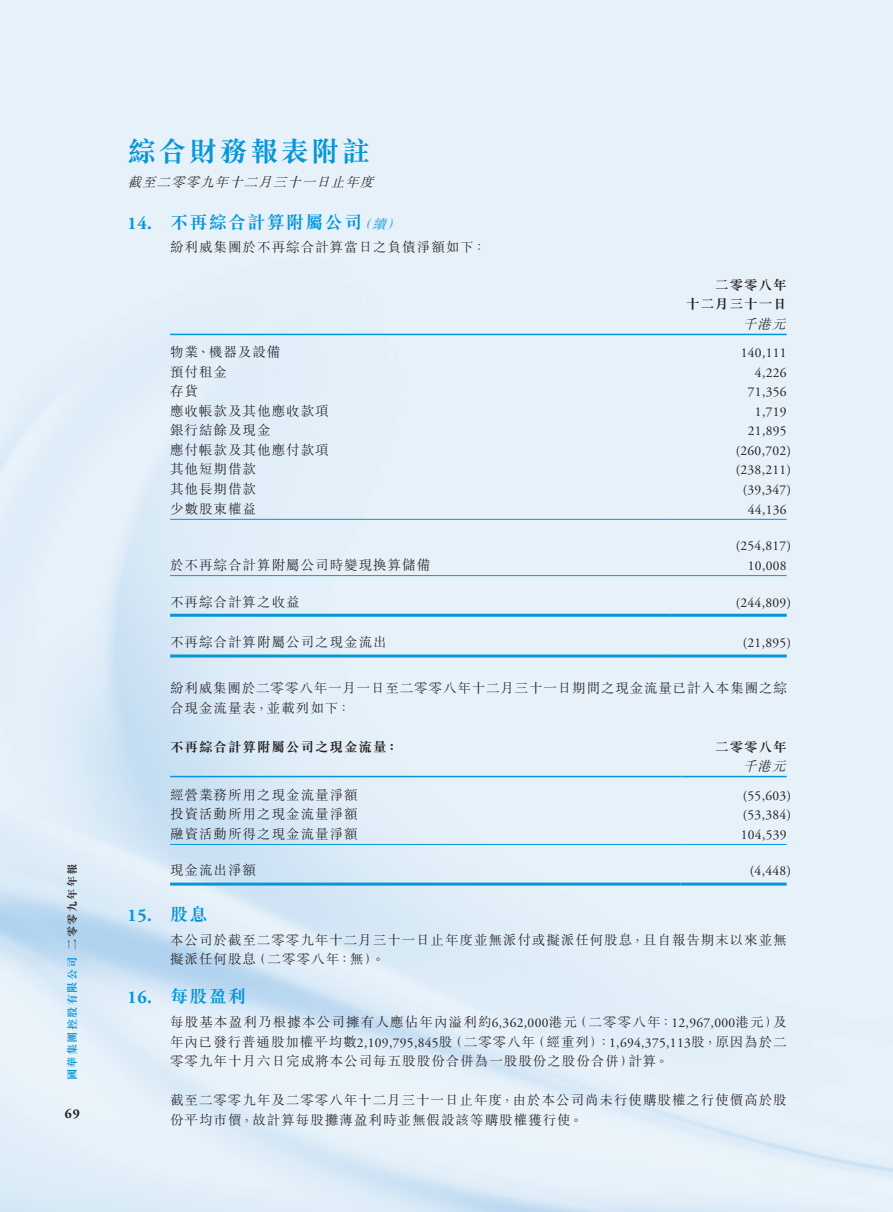
<style>
.page{position:relative;width:893px;height:1212px;background:#fff}
.page>*{position:absolute;margin:0;border:0;box-sizing:border-box;transform-origin:0 0}
.t1{font:700 28.5px "M Sung HK";letter-spacing:.075em;color:#0696d7}
.Heading_1{font:700 18px "M Sung HK";letter-spacing:.075em;color:#0696d7}
.Heading_1-2{font:700 18px "Adobe Garamond Pro";color:#0696d7}
.Body_Text{font:300 13.5px/19.5px "M Sung HK";letter-spacing:.075em;color:#231f20}
.Body_Text-2{font:13.5px "Adobe Garamond Pro";letter-spacing:.025em;color:#231f20}
.Body_Text-3{font:700 13.5px "M Sung HK";letter-spacing:.075em;color:#231f20}
.Body_Text-4{font:italic 300 13.5px "M Sung HK";color:#231f20}
.Heading_1-3{font:italic 300 13.5px "M Sung HK";color:#0696d7}
.t2{font:700 13.5px "Adobe Garamond Pro";color:#231f20}
.t3{font:700 11.25px "M Sung HK";letter-spacing:.11em;color:#0696d7}
.s1{color:#231f20}
.s2{font-family:"Adobe Garamond Pro";font-weight:400}
.s3{font-family:"M Sung HK";font-weight:300}
</style>
<div class="page">
<img style="left:0;top:0;width:893px;height:1212px">
<hr style="left:170px;top:334px;width:502px;height:1px;background:#0696d7">
<hr style="left:672px;top:334px;width:115px;height:1px;background:#0696d7">
<hr style="left:170px;top:519px;width:502px;height:1px;background:#0696d7">
<hr style="left:672px;top:519px;width:115px;height:1px;background:#0696d7">
<hr style="left:170px;top:575px;width:502px;height:1px;background:#0696d7">
<hr style="left:672px;top:575px;width:115px;height:1px;background:#0696d7">
<hr style="left:170px;top:614px;width:502px;height:3px;background:#0696d7">
<hr style="left:672px;top:614px;width:115px;height:3px;background:#0696d7">
<hr style="left:170px;top:654px;width:502px;height:3px;background:#0696d7">
<hr style="left:672px;top:654px;width:115px;height:3px;background:#0696d7">
<hr style="left:170px;top:776px;width:510px;height:1px;background:#0696d7">
<hr style="left:680px;top:776px;width:107px;height:1px;background:#0696d7">
<hr style="left:170px;top:844px;width:510px;height:1px;background:#0696d7">
<hr style="left:680px;top:844px;width:107px;height:1px;background:#0696d7">
<hr style="left:170px;top:882px;width:510px;height:3px;background:#0696d7">
<hr style="left:680px;top:882px;width:107px;height:3px;background:#0696d7">
<p class="t3" style="left:67px;top:1080px;width:218px;rotate:-90deg">國華集團控股有限公司 <span class="s1">二零零九年年報</span></p>
<p class="t2" style="left:65px;top:1105px;width:16px">69</p>
<h1 class="t1" style="left:128px;top:138px;width:244px">綜合財務報表附註</h1>
<p class="Body_Text-4" style="left:128px;top:173px;width:252px">截至二零零九年十二月三十一日止年度</p>
<p class="Heading_1-2" style="left:128px;top:212px;width:26px">14.</p>
<p class="Heading_1-2" style="left:128px;top:905px;width:26px">15.</p>
<p class="Heading_1-2" style="left:128px;top:987px;width:26px">16.</p>
<p class="Heading_1" style="left:170px;top:213px;width:193px">不再綜合計算附屬公司</p>
<p class="Heading_1-3" style="left:372px;top:214px;width:20px">續</p>
<p class="Heading_1-3" style="left:357px;top:214px;width:20px">（</p>
<p class="Heading_1-3" style="left:387px;top:214px;width:20px">(</p>
<p class="Body_Text" style="left:170px;top:237px;width:317px">紛利威集團於不再綜合計算當日之負債淨額如下：</p>
<p class="Body_Text" style="left:170px;top:342px;width:112px">物業、機器及設備</p>
<p class="Body_Text-3" style="left:715px;top:278px;width:73px">二零零八年</p>
<p class="Body_Text-3" style="left:686px;top:298px;width:102px">十二月三十一日</p>
<p class="Body_Text-4" style="left:743px;top:314px;width:49px">千港元</p>
<p class="Body_Text-2" style="left:741px;top:345px;width:47px">140,111</p>
<p class="Body_Text" style="left:170px;top:361px;width:59px">預付租金</p>
<p class="Body_Text-2" style="left:755px;top:365px;width:33px">4,226</p>
<p class="Body_Text" style="left:170px;top:381px;width:30px">存貨</p>
<p class="Body_Text-2" style="left:748px;top:384px;width:40px">71,356</p>
<p class="Body_Text" style="left:170px;top:400px;width:160px">應收帳款及其他應收款項</p>
<p class="Body_Text-2" style="left:755px;top:404px;width:33px">1,719</p>
<p class="Body_Text" style="left:170px;top:420px;width:102px">銀行結餘及現金</p>
<p class="Body_Text-2" style="left:748px;top:423px;width:40px">21,895</p>
<p class="Body_Text" style="left:170px;top:439px;width:160px">應付帳款及其他應付款項</p>
<p class="Body_Text-2" style="left:736px;top:443px;width:57px">)260,702(</p>
<p class="Body_Text" style="left:170px;top:459px;width:88px">其他短期借款</p>
<p class="Body_Text-2" style="left:736px;top:462px;width:57px">)238,211(</p>
<p class="Body_Text" style="left:170px;top:478px;width:88px">其他長期借款</p>
<p class="Body_Text-2" style="left:743px;top:482px;width:50px">)39,347(</p>
<p class="Body_Text" style="left:170px;top:498px;width:88px">少數股東權益</p>
<p class="Body_Text-2" style="left:748px;top:501px;width:40px">44,136</p>
<p class="Body_Text" style="left:170px;top:554px;width:262px">於不再綜合計算附屬公司時變現換算儲備</p>
<p class="Body_Text-2" style="left:736px;top:538px;width:57px">)254,817(</p>
<p class="Body_Text-2" style="left:748px;top:557px;width:40px">10,008</p>
<p class="Body_Text" style="left:170px;top:591px;width:131px">不再綜合計算之收益</p>
<p class="Body_Text-2" style="left:736px;top:594px;width:57px">)244,809(</p>
<p class="Body_Text" style="left:170px;top:632px;width:218px">不再綜合計算附屬公司之現金流出</p>
<p class="Body_Text" style="left:170px;top:677px;width:618px">紛利威集團於二零零八年一月一日至二零零八年十二月三十一日期間之現金流量已計入本集團之綜合現金流量表，並載列如下：</p>
<p class="Body_Text-3" style="left:715px;top:740px;width:73px">二零零八年</p>
<p class="Body_Text-2" style="left:743px;top:635px;width:50px">)21,895(</p>
<p class="Body_Text-3" style="left:170px;top:740px;width:230px">不再綜合計算附屬公司之現金流量：</p>
<p class="Body_Text" style="left:170px;top:784px;width:189px">經營業務所用之現金流量淨額</p>
<p class="Body_Text-4" style="left:743px;top:757px;width:49px">千港元</p>
<p class="Body_Text-2" style="left:743px;top:787px;width:50px">)55,603(</p>
<p class="Body_Text" style="left:170px;top:803px;width:189px">投資活動所用之現金流量淨額</p>
<p class="Body_Text-2" style="left:743px;top:807px;width:50px">)53,384(</p>
<p class="Body_Text" style="left:170px;top:823px;width:189px">融資活動所得之現金流量淨額</p>
<p class="Body_Text-2" style="left:741px;top:826px;width:47px">104,539</p>
<p class="Body_Text" style="left:170px;top:860px;width:88px">現金流出淨額</p>
<p class="Heading_1" style="left:170px;top:905px;width:39px">股息</p>
<p class="Body_Text-2" style="left:750px;top:863px;width:43px">)4,448(</p>
<p class="Body_Text" style="left:252px;top:929px;width:536px;text-indent:-82px">本公司於截至二零零九年十二月三十一日止年度並無派付或擬派任何股息，且自報告期末以來並無（二零零八年：無。(</p>
<p class="Body_Text" style="left:170px;top:949px;width:88px">擬派任何股息</p>
<p class="Heading_1" style="left:170px;top:988px;width:77px">每股盈利</p>
<p class="Body_Text" style="left:170px;top:1011px;width:408px">每股基本盈利乃根據本公司擁有人應佔年內溢利約<span class="s2">6,362,000</span>港元</p>
<p class="Body_Text" style="left:573px;top:1011px;width:206px">（二零零八年：<span class="s2">12,967,000</span>港元）</p>
<p class="Body_Text" style="left:773px;top:1011px;width:15px">及</p>
<p class="Body_Text" style="left:170px;top:1031px;width:284px">年內已發行普通股加權平均數<span class="s2">2,109,795,845</span>股</p>
<p class="Body_Text" style="left:449px;top:1031px;width:88px">（二零零八年</p>
<p class="Body_Text" style="left:531px;top:1031px;width:74px">（經重列）</p>
<p class="Body_Text-2" style="left:597px;top:1034px;width:191px"><span class="s3">：</span>1,694,375,113<span class="s3">股，原因為於二</span></p>
<p class="Body_Text" style="left:170px;top:1050px;width:465px">零零九年十月六日完成將本公司每五股股份合併為一股股份之股份合併）</p>
<p class="Body_Text" style="left:170px;top:1089px;width:618px">截至二零零九年及二零零八年十二月三十一日止年度，由於本公司尚未行使購股權之行使價高於股份平均市價，故計算每股攤薄盈利時並無假設該等購股權獲行使。</p>
<p class="Body_Text" style="left:628px;top:1050px;width:42px">計算。</p>
</div>
